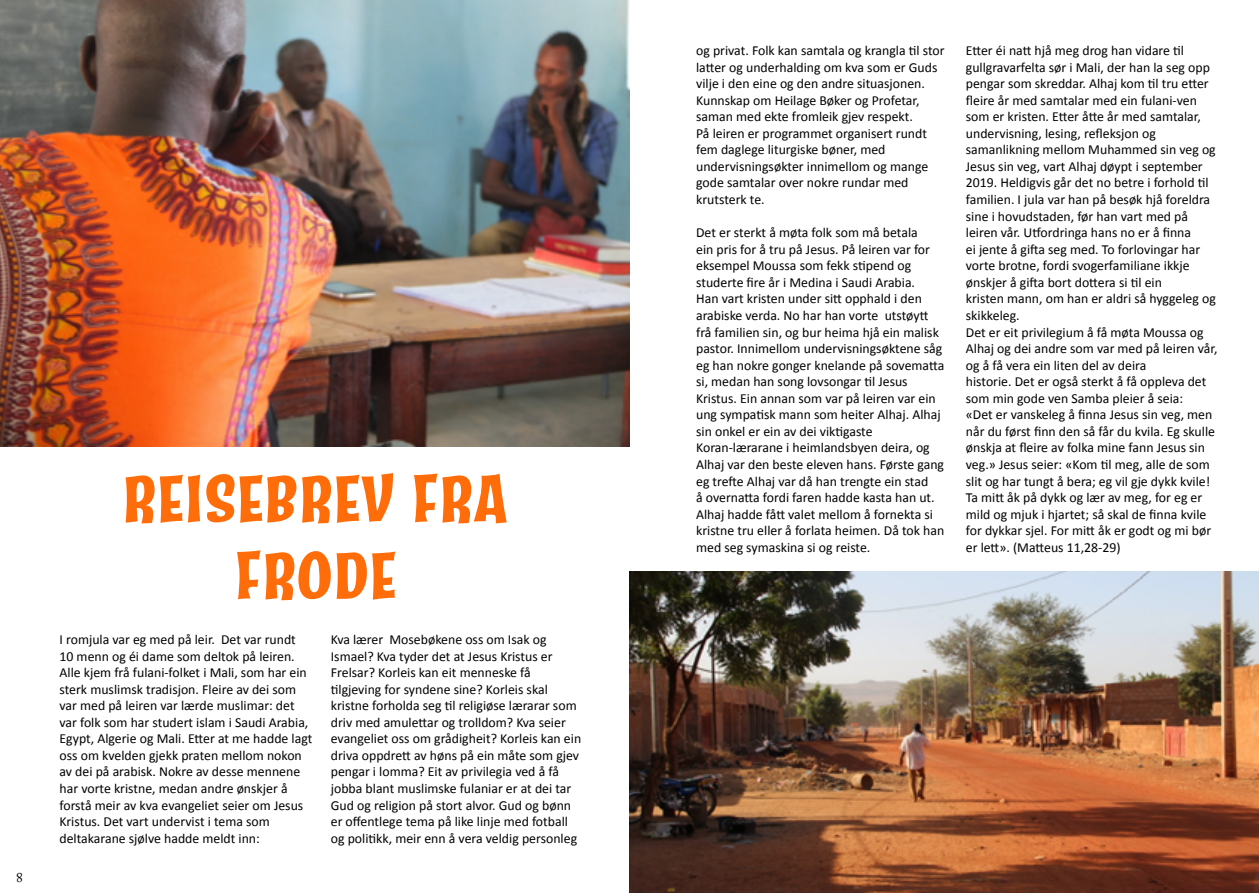
<style>
.page{position:relative;width:1259px;height:893px;background:#fff}
.page>*{position:absolute;margin:0;border:0;box-sizing:border-box;transform-origin:0 0}
.t1{font:700 64.05px/76.8px "Catseye";color:#ff6c0a;text-align:center}
.t2{font:13.8px/16.5px "Calibri";color:#000}
.t3{font:13.5px "Adobe Caslon Pro";color:#000}
</style>
<div class="page">
<img style="left:629px;top:572px;width:630px;height:321px">
<img style="left:0;top:0;width:629px;height:447px">
<p class="t3" style="left:16px;top:869px;width:8px">8</p>
<h1 class="t1" style="left:122px;top:461px;width:387px">REISEBREV FRA<br>FRODE</h1>
<p class="t2" style="left:60px;top:631px;width:254px">I romjula var eg med på leir. Det var rundt 10 menn og éi dame som deltok på leiren.<br>Alle kjem frå fulani-folket i Mali, som har ein sterk muslimsk tradisjon. Fleire av dei som var med på leiren var lærde muslimar: det var folk som har studert islam i Saudi Arabia, Egypt, Algerie og Mali. Etter at me hadde lagt oss om kvelden gjekk praten mellom nokon av dei på arabisk. Nokre av desse mennene har vorte kristne, medan andre ønskjer å forstå meir av kva evangeliet seier om Jesus Kristus. Det vart undervist i tema som deltakarane sjølve hadde meldt inn:</p>
<p class="t2" style="left:331px;top:631px;width:252px">Kva lærer Mosebøkene oss om Isak og Ismael? Kva tyder det at Jesus Kristus er Frelsar? Korleis kan eit menneske få tilgjeving for syndene sine? Korleis skal kristne forholda seg til religiøse lærarar som driv med amulettar og trolldom? Kva seier evangeliet oss om grådigheit? Korleis kan ein driva oppdrett av høns på ein måte som gjev pengar i lomma? Eit av privilegia ved å få jobba blant muslimske fulaniar er at dei tar Gud og religion på stort alvor. Gud og bønn er offentlege tema på like linje med fotball og politikk, meir enn å vera veldig personleg</p>
<p class="t2" style="left:696px;top:42px;width:250px">og privat. Folk kan samtala og krangla til stor latter og underhalding om kva som er Guds vilje i den eine og den andre situasjonen.<br>Kunnskap om Heilage Bøker og Profetar, saman med ekte fromleik gjev respekt.<br>På leiren er programmet organisert rundt fem daglege liturgiske bøner, med undervisningsøkter innimellom og mange gode samtalar over nokre rundar med krutsterk te.</p>
<p class="t2" style="left:696px;top:224px;width:250px">Det er sterkt å møta folk som må betala<br>ein pris for å tru på Jesus. På leiren var for eksempel Moussa som fekk stipend og studerte fire år i Medina i Saudi Arabia.<br>Han vart kristen under sitt opphald i den arabiske verda. No har han vorte utstøytt frå familien sin, og bur heima hjå ein malisk pastor. Innimellom undervisningsøktene såg eg han nokre gonger knelande på sovematta si, medan han song lovsongar til Jesus Kristus. Ein annan som var på leiren var ein ung sympatisk mann som heiter Alhaj. Alhaj sin onkel er ein av dei viktigaste Koran-lærarane i heimlandsbyen deira, og Alhaj var den beste eleven hans. Første gang eg trefte Alhaj var då han trengte ein stad<br>å overnatta fordi faren hadde kasta han ut.<br>Alhaj hadde fått valet mellom å fornekta si kristne tru eller å forlata heimen. Då tok han med seg symaskina si og reiste.</p>
<p class="t2" style="left:966px;top:42px;width:253px">Etter éi natt hjå meg drog han vidare til gullgravarfelta sør i Mali, der han la seg opp pengar som skreddar. Alhaj kom til tru etter fleire år med samtalar med ein fulani-ven som er kristen. Etter åtte år med samtalar, undervisning, lesing, refleksjon og samanlikning mellom Muhammed sin veg og Jesus sin veg, vart Alhaj døypt i september 2019. Heldigvis går det no betre i forhold til familien. I jula var han på besøk hjå foreldra sine i hovudstaden, før han vart med på leiren vår. Utfordringa hans no er å finna<br>ei jente å gifta seg med. To forlovingar har vorte brotne, fordi svogerfamiliane ikkje ønskjer å gifta bort dottera si til ein<br>kristen mann, om han er aldri så hyggeleg og skikkeleg.<br>Det er eit privilegium å få møta Moussa og Alhaj og dei andre som var med på leiren vår, og å få vera ein liten del av deira<br>historie. Det er også sterkt å få oppleva det som min gode ven Samba pleier å seia:<br>«Det er vanskeleg å finna Jesus sin veg, men når du først finn den så får du kvila. Eg skulle ønskja at fleire av folka mine fann Jesus sin veg.» Jesus seier: «Kom til meg, alle de som slit og har tungt å bera; eg vil gje dykk kvile!<br>Ta mitt åk på dykk og lær av meg, for eg er mild og mjuk i hjartet; så skal de finna kvile for dykkar sjel. For mitt åk er godt og mi bør er lett». (Matteus 11,28-29)</p>
</div>
